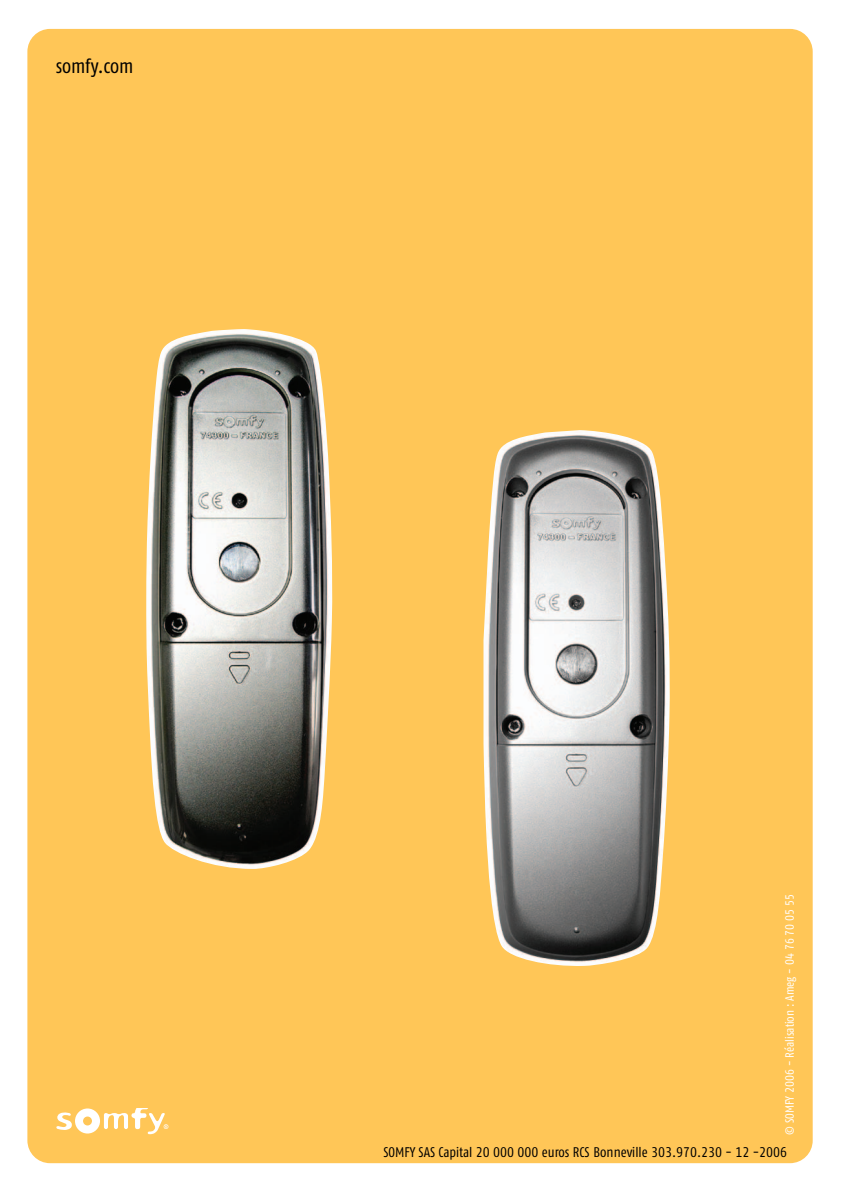
<style>
.page{position:relative;width:842px;height:1191px;background:#fff}
.page>*{position:absolute;margin:0;border:0;box-sizing:border-box;transform-origin:0 0}
.t1{font:20px "Fago Co Regular Tf";color:#000}
.t2{font:14px "Fago Co Regular Tf";color:#000}
.t3{font:12px "Fago Co Regular Tf";color:#fff}
</style>
<div class="page">
<div style="left:27px;top:29px;width:786px;height:1134px;background:#ffc657;border-radius:23px"></div>
<svg style="left:56px;top:1108px;width:112px;height:26px"></svg>
<img style="left:483px;top:430px;width:187px;height:536px">
<img style="left:146px;top:329px;width:186px;height:540px">
<h1 class="t1" style="left:56px;top:59px;width:79px">somfy.com</h1>
<p class="t3" style="left:785px;top:1134px;width:243px;rotate:-90deg">© SOMFY 2006 - Réalisation : Ameg - 04 76 70 05 55</p>
<p class="t2" style="left:383px;top:1147px;width:405px">SOMFY SAS Capital 20 000 000 euros RCS Bonneville 303.970.230 - 12 -2006</p>
</div>
